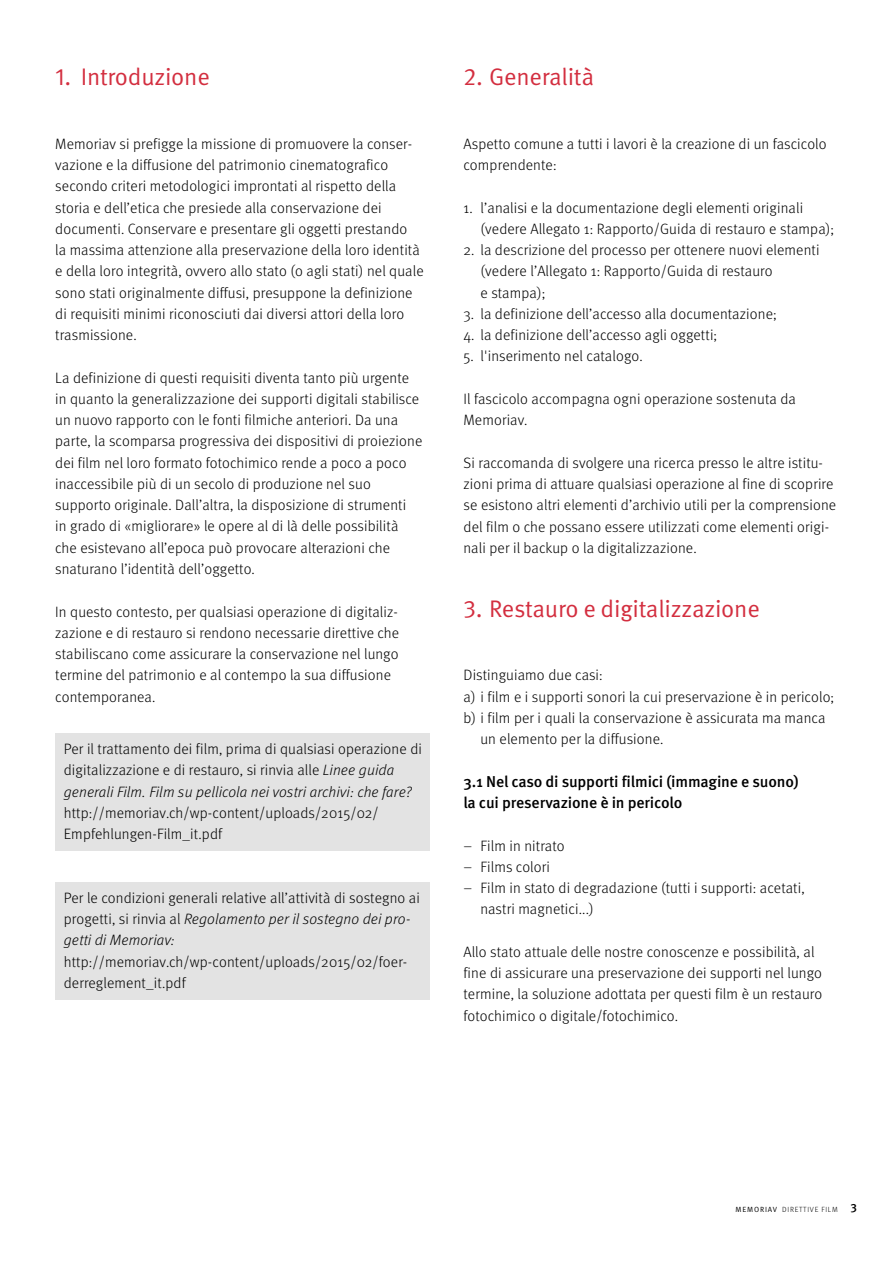
<style>
.page{position:relative;width:893px;height:1263px;background:#fff}
.page>*{position:absolute;margin:0;border:0;box-sizing:border-box;transform-origin:0 0}
.t1{font:24px "Meta Pro";letter-spacing:-.01em;color:#d32e3f}
.t2{font:500 15.75px/21.3px "Meta Pro";letter-spacing:-.01em;color:#000}
.t3{font:300 15px/21.3px "Meta";letter-spacing:.01em;color:#000}
.t4{font:italic 300 15px/21.3px "Meta OT";letter-spacing:.01em;color:#000}
.t5{font:300 7.5px "Meta";letter-spacing:.1em;color:#000}
.s1{font-family:"Meta OT";font-style:italic}
.s2{font-family:"Meta";font-style:normal}
.s3{font-family:"Meta Pro";font-weight:400}
.s4{font-family:"Meta Pro";font-weight:500;font-size:12px}
</style>
<div class="page">
<div style="left:55px;top:733px;width:374px;height:117px;background:#e3e3e3"></div>
<div style="left:55px;top:882px;width:374px;height:117px;background:#e3e3e3"></div>
<h1 class="t1" style="left:55px;top:62px;width:156px">1. I ntroduzione</h1>
<h1 class="t1" style="left:463px;top:62px;width:132px">2. Generalità</h1>
<p class="t3" style="left:55px;top:133px;width:370px">Memoriav si prefigge la missione di promuovere la conser&shy;vazione e la diffusione del patrimonio cinematografico secondo criteri metodologici improntati al rispetto della storia e dell’etica che presiede alla conservazione dei documenti. Conservare e presentare gli oggetti prestando<br>la massima attenzione alla preservazione della loro identità e della loro integrità, ovvero allo stato (o agli stati) nel quale sono stati originalmente diffusi, presuppone la definizione di requisiti minimi riconosciuti dai diversi attori della loro trasmissione.</p>
<p class="t3" style="left:55px;top:367px;width:369px">La definizione di questi requisiti diventa tanto più urgente in quanto la generalizzazione dei supporti digitali stabilisce un nuovo rapporto con le fonti filmiche anteriori. Da una parte, la scomparsa progressiva dei dispositivi di proiezione dei film nel loro formato fotochimico rende a poco a poco inaccessibile più di un secolo di produzione nel suo supporto originale. Dall’altra, la disposizione di strumenti<br>in grado di «migliorare» le opere al di là delle possibilità che esistevano all’epoca può provocare alterazioni che snaturano l’identità dell’oggetto.</p>
<p class="t3" style="left:55px;top:601px;width:345px">I n questo contesto, per qualsiasi operazione di digitaliz&shy;zazione e di restauro si rendono necessarie direttive che stabiliscano come assicurare la conservazione nel lungo termine del patrimonio e al contempo la sua diffusione contemporanea.</p>
<p class="t3" style="left:64px;top:738px;width:360px">Per il trattamento dei film, prima di qualsiasi operazione di digitalizzazione e di restauro, si rinvia alle <span class="s1">Linee guida</span></p>
<p class="t4" style="left:64px;top:781px;width:350px">generali Film. Film su pellicola nei vostri archivi: che fare?</p>
<p class="t3" style="left:64px;top:802px;width:316px">http://memoriav.ch/wp-content/uploads/2015/02/<br>Empfehlungen-Film_it.pdf</p>
<p class="t3" style="left:64px;top:887px;width:358px">Per le condizioni generali relative all’attività di sostegno ai</p>
<p class="t4" style="left:64px;top:909px;width:348px"><span class="s2">progetti, si rinvia al</span> Regolamento per il sostegno dei pro&shy;getti di Memoriav:</p>
<p class="t3" style="left:64px;top:951px;width:345px">http://memoriav.ch/wp-content/uploads/2015/02/foer&shy;derreglement_it.pdf</p>
<p class="t3" style="left:463px;top:133px;width:365px">Aspetto comune a tutti i lavori è la creazione di un fascicolo comprendente:</p>
<p class="t3" style="left:480px;top:197px;width:355px;text-indent:-17px">1. l’analisi e la documentazione degli elementi originali (vedere Allegato 1: Rapporto/Guida di restauro e stampa);</p>
<p class="t3" style="left:480px;top:239px;width:340px;text-indent:-17px">2. la descrizione del processo per ottenere nuovi elementi (vedere l’Allegato 1: Rapporto/Guida di restauro<br>e stampa);</p>
<p class="t3" style="left:463px;top:303px;width:315px">3. la definizione dell’accesso alla documentazione;</p>
<p class="t3" style="left:463px;top:324px;width:255px">4. la definizione dell’accesso agli oggetti;</p>
<p class="t3" style="left:463px;top:345px;width:181px">5. l'inserimento nel catalogo.</p>
<p class="t3" style="left:463px;top:388px;width:334px">I l fascicolo accompagna ogni operazione sostenuta da<br>Memoriav.</p>
<p class="t3" style="left:463px;top:452px;width:374px">Si raccomanda di svolgere una ricerca presso le altre istitu&shy;zioni prima di attuare qualsiasi operazione al fine di scoprire se esistono altri elementi d’archivio utili per la comprensione del film o che possano essere utilizzati come elementi origi&shy;nali per il backup o la digitalizzazione.</p>
<h1 class="t1" style="left:463px;top:593px;width:298px">3. Restauro e digitalizzazione</h1>
<p class="t3" style="left:463px;top:664px;width:141px">Distinguiamo due casi:</p>
<p class="t3" style="left:463px;top:686px;width:372px">a) i film e i supporti sonori la cui preservazione è in pericolo;</p>
<p class="t3" style="left:463px;top:707px;width:363px">b) i film per i quali la conservazione è assicurata ma manca</p>
<p class="t3" style="left:480px;top:728px;width:184px">un elemento per la diffusione.</p>
<p class="t2" style="left:463px;top:771px;width:337px">3.1 Nel caso di supporti filmici (immagine e suono) la cui preservazione è in pericolo</p>
<p class="t3" style="left:463px;top:834px;width:103px">– Film in nitrato</p>
<p class="t3" style="left:463px;top:856px;width:88px">– Films colori</p>
<p class="t3" style="left:480px;top:877px;width:326px;text-indent:-17px">– Film in stato di degradazione (tutti i supporti: acetati, nastri magnetici...)</p>
<p class="t3" style="left:463px;top:941px;width:360px">Allo stato attuale delle nostre conoscenze e possibilità, al fine di assicurare una preservazione dei supporti nel lungo termine, la soluzione adottata per questi film è un restauro fotochimico o digitale/fotochimico.</p>
<p class="t5" style="left:736px;top:1205px;width:123px"><span class="s3">Memoriav</span> Direttive Film <span class="s4">3</span></p>
</div>
